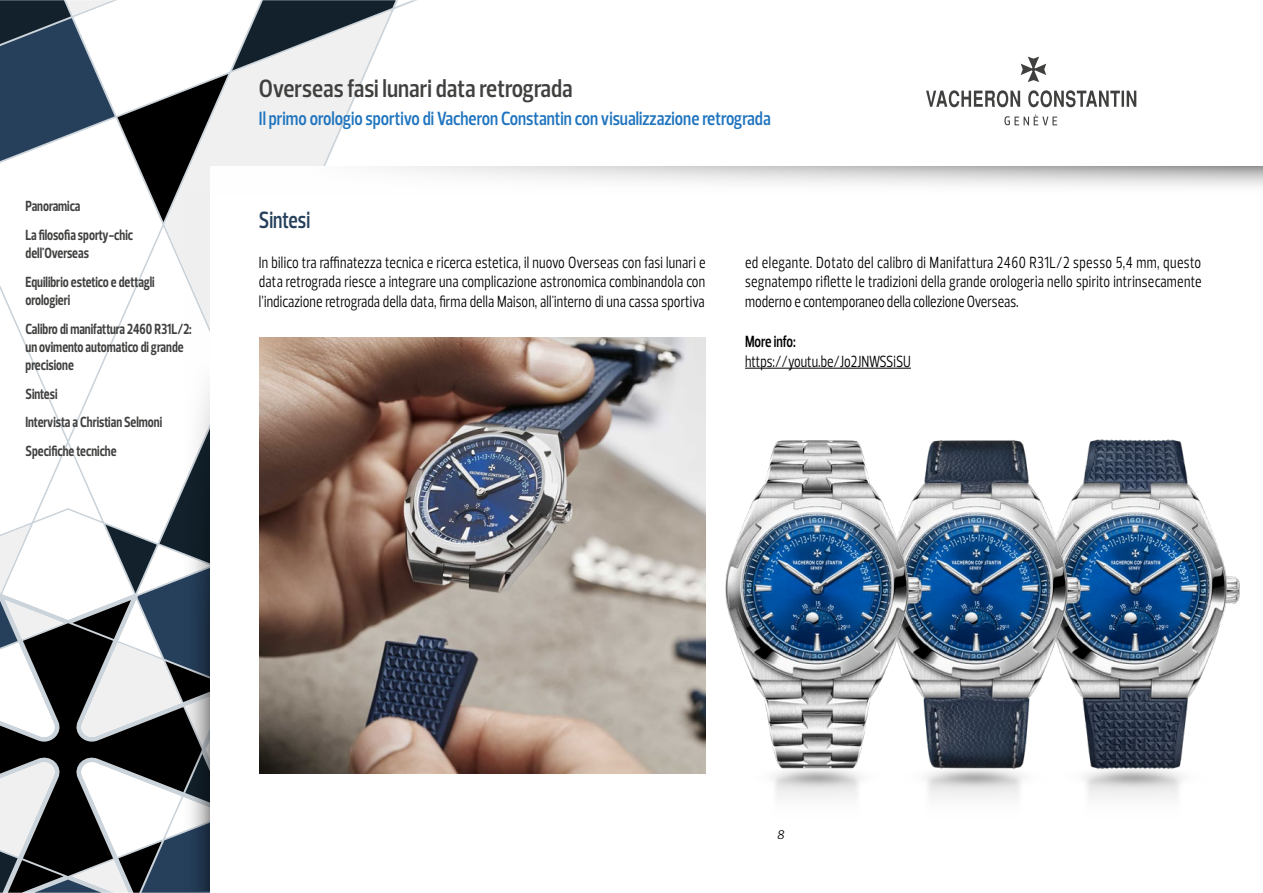
<style>
.page{position:relative;width:1263px;height:893px;background:#fff}
.page>*{position:absolute;margin:0;border:0;box-sizing:border-box;transform-origin:0 0}
.t1{font:600 25.5px "Prelo Condensed";color:#40403f}
.t2{font:600 24px "Prelo Condensed";color:#26405c;scale:.9 1}
.t3{font:600 19.5px "Prelo Condensed";color:#1f74be;scale:.96 1}
.t4{font:16.5px/19.8px "Prelo Condensed";color:#000;text-align:justify;scale:.9 1}
.t5{font:600 16.5px "Prelo Condensed";color:#000;scale:.9 1}
.t6{font:700 15px/28.8px "Prelo Condensed";color:#40403f;scale:.9 1}
.t7{font:italic 12.75px "Prelo";color:#000}
</style>
<div class="page">
<svg style="left:0;top:745px;width:163px;height:9px"></svg>
<svg style="left:0;top:754px;width:210px;height:139px"></svg>
<svg style="left:0;top:289px;width:163px;height:456px"></svg>
<svg style="left:0;top:0;width:396px;height:222px"></svg>
<svg style="left:926px;top:57px;width:210px;height:68px"></svg>
<svg style="left:163px;top:190px;width:47px;height:701px"></svg>
<div style="left:210px;top:166px;width:1052px;height:727px;background:#fff"></div>
<svg style="left:385px;top:166px;width:877px;height:20px"></svg>
<hr style="left:745px;top:368px;width:166px;height:1px;background:#000">
<img style="left:1110px;top:439px;width:130px;height:356px">
<img style="left:951px;top:439px;width:159px;height:356px">
<img style="left:689px;top:411px;width:262px;height:384px">
<img style="left:259px;top:338px;width:446px;height:435px">
<p class="t6" style="left:26px;top:192px;width:121px">Panoramica<br>La filosofia sporty-chic</p>
<p class="t6" style="left:26px;top:239px;width:145px">dell'Overseas<br>Equilibrio estetico e dettagli</p>
<p class="t6" style="left:26px;top:286px;width:186px">orologieri<br>Calibro di manifattura 2460 R31L/2:</p>
<p class="t6" style="left:26px;top:338px;width:177px;line-height:18px">un ovimento automatico di grande precisione</p>
<p class="t6" style="left:26px;top:379px;width:153px">Sintesi<br>Intervista a Christian Selmoni<br>Specifiche tecniche</p>
<h1 class="t1" style="left:259px;top:72px;width:315px">Overseas fasi lunari data retrograda</h1>
<p class="t3" style="left:259px;top:107px;width:535px">Il primo orologio sportivo di Vacheron Constantin con visualizzazione retrograda</p>
<p class="t2" style="left:259px;top:205px;width:58px">Sintesi</p>
<p class="t4" style="left:259px;top:252px;width:498px">In bilico tra raffinatezza tecnica e ricerca estetica, il nuovo Overseas con fasi lunari e data retrograda riesce a integrare una complicazione astronomica combinandola con l’indicazione retrograda della data, firma della Maison, all'interno di una cassa sportiva</p>
<p class="t4" style="left:745px;top:252px;width:509px">ed elegante. Dotato del calibro di Manifattura 2460 R31L/2 spesso 5,4 mm, questo segnatempo riflette le tradizioni della grande orologeria nello spirito intrinsecamente moderno e contemporaneo della collezione Overseas.</p>
<p class="t5" style="left:745px;top:331px;width:58px">More info:</p>
<p class="t4" style="left:745px;top:351px;width:186px">https://youtu.be/Jo2JNWSSiSU</p>
<p class="t7" style="left:777px;top:826px;width:9px">8</p>
</div>
